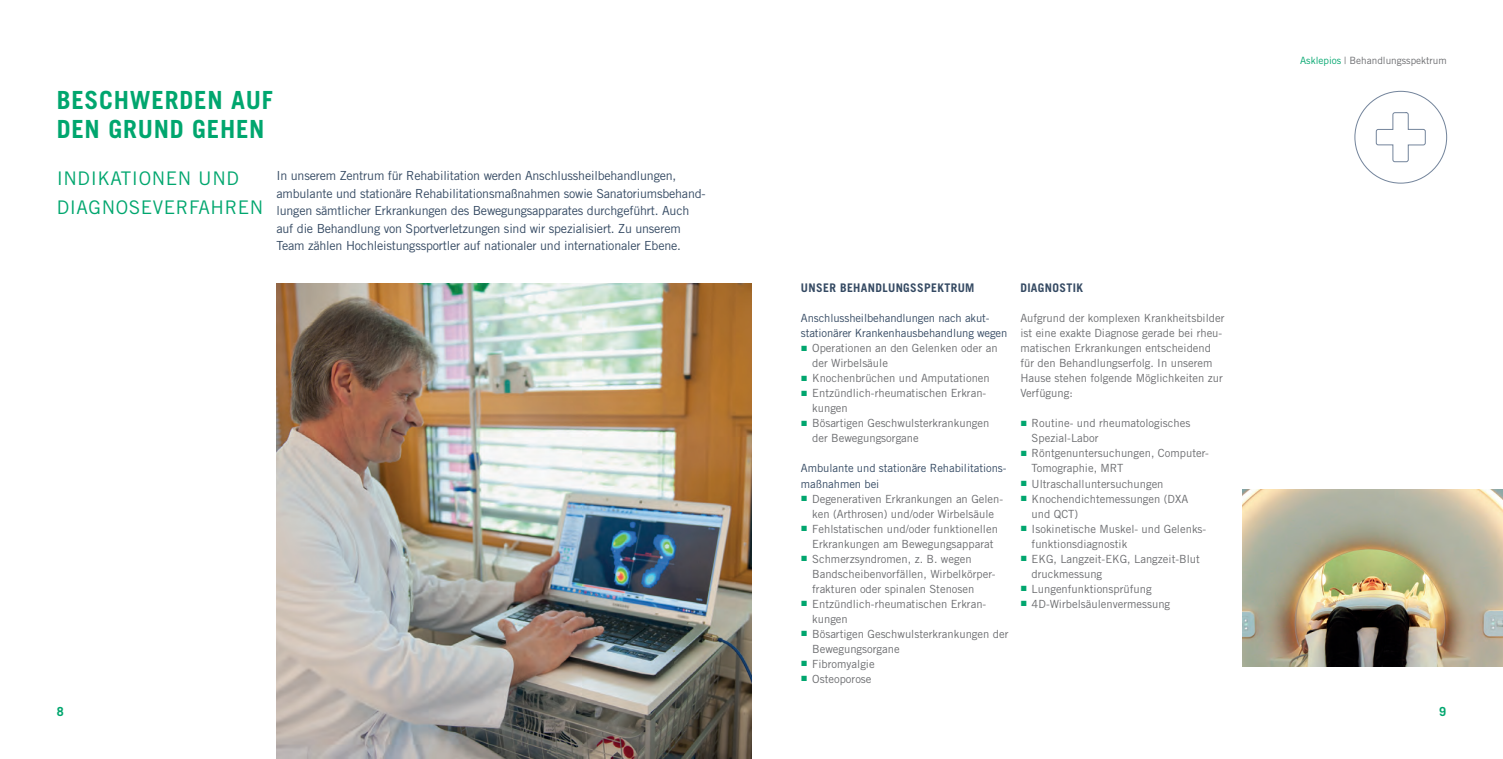
<style>
.page{position:relative;width:1503px;height:759px;background:#fff}
.page>*{position:absolute;margin:0;border:0;box-sizing:border-box;transform-origin:0 0}
.Überschrift{font:700 25px/28.8px "Trade Gothic LT Std";letter-spacing:.03em;color:#00a66e}
.t1{font:18.75px/28.8px "Trade Gothic LT Std";letter-spacing:.03em;color:#00a66e}
.t2{font:12.5px/17.5px "Trade Gothic LT Std";letter-spacing:-.015em;color:#354a63}
.t3{font:700 12.5px "Trade Gothic LT Std";color:#00a66e}
.t4{font:700 11.88px "Trade Gothic LT Std";letter-spacing:.03em;color:#354a63}
.t5{font:11.25px/15px "Trade Gothic LT Std";color:#6c6d70}
.t6{font:11.25px/15px "Trade Gothic LT Std";letter-spacing:-.01em;color:#354a63}
.t7{font:10px "Trade Gothic LT Std";color:#6c6d70}
.s1{color:#00a66e}
.s2{font-family:"Arial";color:#00a66e}
</style>
<div class="page">
<img style="left:1242px;top:489px;width:260px;height:177px">
<svg style="left:1354px;top:91px;width:93px;height:92px"></svg>
<img style="left:276px;top:283px;width:475px;height:475px">
<p class="Überschrift" style="left:57px;top:85px;width:218px">BESCHWERDEN AUF<br>DEN GRUND GEHEN</p>
<p class="t1" style="left:57px;top:163px;width:208px">INDIKATIONEN UND<br>DIAGNOSEVERFAHREN</p>
<p class="t2" style="left:276px;top:167px;width:431px">In unserem Zentrum für Rehabilitation werden Anschlussheilbehandlungen, ambulante und stationäre Rehabilitationsmaßnahmen sowie Sanatoriumsbehand&shy;lungen sämtlicher Erkrankungen des Bewegungsapparates durchgeführt. Auch auf die Behandlung von Sportverletzungen sind wir spezialisiert. Zu unserem Team zählen Hochleistungssportler auf nationaler und internationaler Ebene.</p>
<p class="t3" style="left:57px;top:703px;width:8px">8</p>
<p class="t7" style="left:1300px;top:54px;width:148px"><span class="s1">Asklepios</span> | Behandlungsspektrum</p>
<p class="t4" style="left:801px;top:281px;width:175px">UNSER BEHANDLUNGSSPEKTRUM</p>
<p class="t6" style="left:801px;top:310px;width:208px">Anschlussheilbehandlungen nach akut&shy;stationärer Krankenhausbehandlung wegen</p>
<p class="t5" style="left:812px;top:340px;width:187px;text-indent:-11px"><span class="s2">■</span> Operationen an den Gelenken oder an der Wirbelsäule</p>
<p class="t5" style="left:801px;top:370px;width:190px"><span class="s2">■</span> Knochenbrüchen und Amputationen</p>
<p class="t5" style="left:812px;top:385px;width:176px;text-indent:-11px"><span class="s2">■</span> Entzündlich-rheumatischen Erkran&shy;kungen</p>
<p class="t5" style="left:812px;top:415px;width:179px;text-indent:-11px"><span class="s2">■</span> Bösartigen Geschwulsterkrankungen der Bewegungsorgane</p>
<p class="t6" style="left:801px;top:460px;width:207px">Ambulante und stationäre Rehabilitations&shy;maßnahmen bei</p>
<p class="t5" style="left:801px;top:490px;width:204px;text-align:center"><span class="s2">■</span> Degenerativen Erkrankungen an Gelen&shy;ken (Arthrosen) und/oder Wirbelsäule</p>
<p class="t5" style="left:801px;top:520px;width:198px"><span class="s2">■</span> Fehlstatischen und/oder funktionellen</p>
<p class="t5" style="left:812px;top:535px;width:183px">Erkrankungen am Bewegungsapparat</p>
<p class="t5" style="left:801px;top:550px;width:172px"><span class="s2">■</span> Schmerzsyndromen, z. B. wegen</p>
<p class="t5" style="left:812px;top:565px;width:185px">Bandscheibenvorfällen, Wirbelkörper-</p>
<p class="t5" style="left:812px;top:580px;width:164px">frakturen oder spinalen Stenosen</p>
<p class="t5" style="left:812px;top:595px;width:176px;text-indent:-11px"><span class="s2">■</span> Entzündlich-rheumatischen Erkran&shy;kungen</p>
<p class="t5" style="left:801px;top:625px;width:209px"><span class="s2">■</span> Bösartigen Geschwulsterkrankungen der</p>
<p class="t5" style="left:812px;top:640px;width:89px">Bewegungsorgane</p>
<p class="t5" style="left:801px;top:655px;width:75px"><span class="s2">■</span> Fibromyalgie</p>
<p class="t5" style="left:801px;top:670px;width:72px"><span class="s2">■</span> Osteoporose</p>
<p class="t4" style="left:1020px;top:281px;width:64px">DIAGNOSTIK</p>
<p class="t5" style="left:1020px;top:310px;width:206px">Aufgrund der komplexen Krankheitsbilder ist eine exakte Diagnose gerade bei rheu&shy;matischen Erkrankungen entscheidend für den Behandlungserfolg. In unserem Hause stehen folgende Möglichkeiten zur Verfügung:</p>
<p class="t5" style="left:1031px;top:415px;width:160px;text-indent:-11px"><span class="s2">■</span> Routine- und rheumatologisches<br>Spezial-Labor</p>
<p class="t5" style="left:1031px;top:445px;width:179px;text-indent:-11px"><span class="s2">■</span> Röntgenuntersuchungen, Computer-<br>Tomographie, MRT</p>
<p class="t5" style="left:1020px;top:475px;width:145px"><span class="s2">■</span> Ultraschalluntersuchungen</p>
<p class="t5" style="left:1031px;top:490px;width:158px;text-indent:-11px"><span class="s2">■</span> Knochendichtemessungen (DXA und QCT)</p>
<p class="t5" style="left:1031px;top:520px;width:176px;text-indent:-11px"><span class="s2">■</span> Isokinetische Muskel- und Gelenks&shy;funktionsdiagnostik</p>
<p class="t5" style="left:1031px;top:550px;width:170px;text-indent:-11px"><span class="s2">■</span> EKG, Langzeit-EKG, Langzeit-Blut druckmessung</p>
<p class="t5" style="left:1020px;top:580px;width:133px"><span class="s2">■</span> Lungenfunktionsprüfung</p>
<p class="t5" style="left:1020px;top:595px;width:151px"><span class="s2">■</span> 4D-Wirbelsäulenvermessung</p>
<p class="t3" style="left:1439px;top:703px;width:8px">9</p>
</div>
